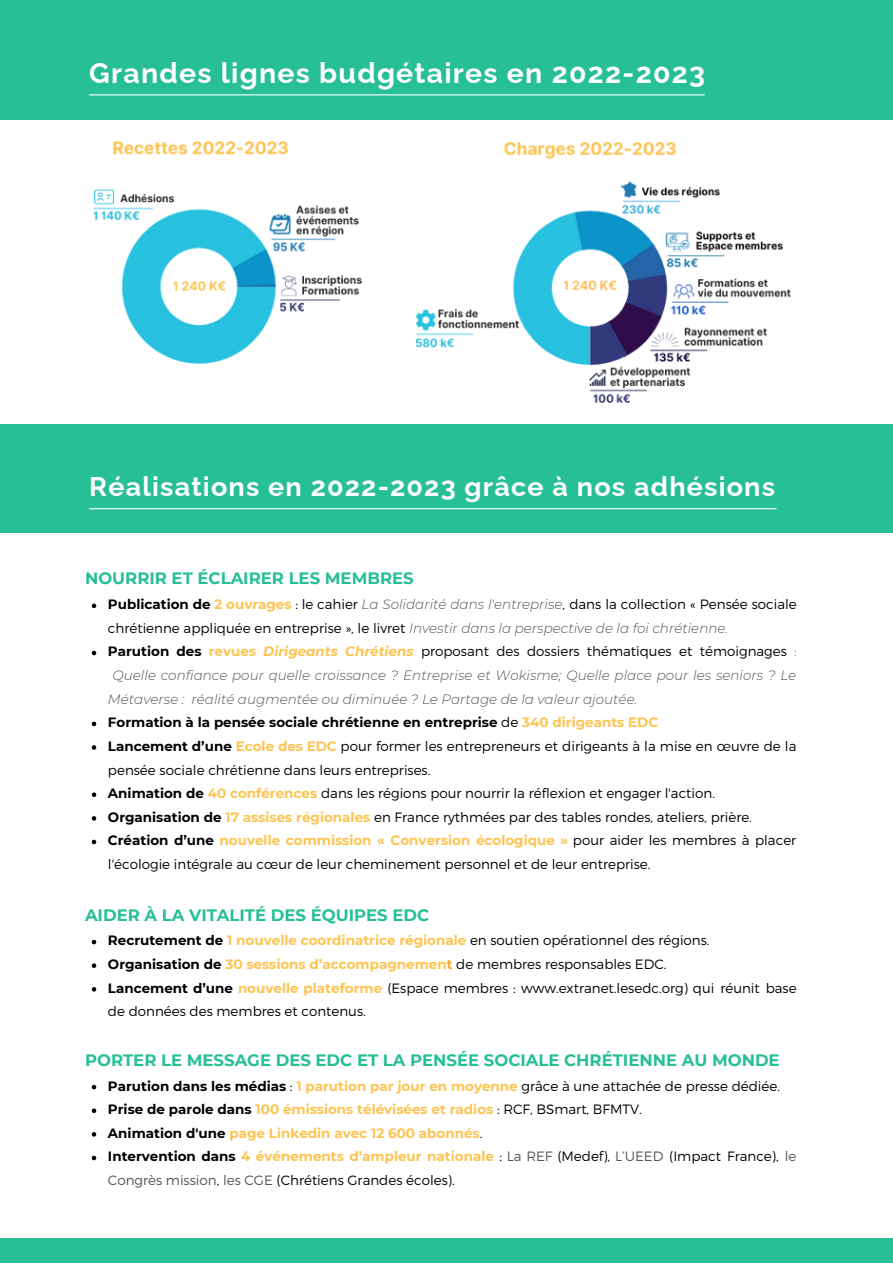
<style>
.page{position:relative;width:893px;height:1264px;background:#fff}
.page>*{position:absolute;margin:0;border:0;box-sizing:border-box;transform-origin:0 0}
.t1{font:700 28.5px "Raleway";letter-spacing:.045em;color:#fff}
.t2{font:700 27px "Raleway";letter-spacing:.045em;color:#fff}
.t3{font:700 16.5px "Montserrat";color:#27bf95}
.t4{font:300 13.5px/23.5px "Montserrat";color:#000}
.t5{font:700 13.5px "Montserrat";color:#fdc451}
.t6{font:italic 300 13.5px "Montserrat";color:#545454}
.t7{font:700 13.5px "Montserrat";color:#000}
.s1{font-weight:700}
.s2{font-weight:700;color:#fdc451}
.s3{font-style:italic;color:#545454}
.s4{font-weight:700;font-style:italic;color:#fdc451}
.s5{color:#9e9993}
.s6{font-weight:300}
.s7{color:#fdc451}
.s8{color:#000}
.s9{color:#f9a823}
.s10{font-weight:300;color:#000}
.s11{color:#545454}
</style>
<div class="page">
<div style="left:0;top:0;width:892px;height:1262px;background:#27bf95"></div>
<div style="left:0;top:120px;width:892px;height:303px;background:#fff"></div>
<div style="left:0;top:533px;width:892px;height:704px;background:#fff"></div>
<hr style="left:89px;top:94px;width:615px;height:1px;background:#fff">
<hr style="left:89px;top:508px;width:687px;height:1px;background:#fff">
<svg style="left:92px;top:603px;width:4px;height:5px"></svg>
<svg style="left:92px;top:650px;width:4px;height:5px"></svg>
<svg style="left:92px;top:721px;width:4px;height:5px"></svg>
<svg style="left:92px;top:745px;width:4px;height:4px"></svg>
<svg style="left:92px;top:792px;width:4px;height:5px"></svg>
<svg style="left:92px;top:816px;width:4px;height:4px"></svg>
<svg style="left:92px;top:839px;width:4px;height:5px"></svg>
<svg style="left:92px;top:939px;width:4px;height:5px"></svg>
<svg style="left:92px;top:963px;width:4px;height:4px"></svg>
<svg style="left:92px;top:987px;width:4px;height:4px"></svg>
<svg style="left:92px;top:1084px;width:4px;height:5px"></svg>
<svg style="left:92px;top:1108px;width:4px;height:4px"></svg>
<svg style="left:92px;top:1132px;width:4px;height:4px"></svg>
<svg style="left:92px;top:1155px;width:4px;height:5px"></svg>
<img style="left:93px;top:141px;width:698px;height:262px">
<p class="t1" style="left:89px;top:56px;width:617px">Grandes lignes budgétaires en 2022-2023</p>
<p class="t2" style="left:89px;top:470px;width:687px">Réalisations en 2022-2023 grâce à nos adhésions</p>
<p class="t3" style="left:85px;top:568px;width:330px">NOURRIR ET ÉCLAIRER LES MEMBRES</p>
<p class="t4" style="left:108px;top:592px;width:690px"><span class="s1">Publication de</span> <span class="s2">2 ouvrages</span> : le cahier <span class="s3">La Solidarité dans l'entreprise</span>, dans la collection « Pensée sociale chrétienne appliquée en entreprise », le livret <span class="s3">Investir dans la perspective de la foi chrétienne.</span></p>
<p class="t4" style="left:108px;top:639px;width:690px"><span class="s1">Parution des</span> <span class="s2">revues</span> <span class="s4">Dirigeants Chrétiens</span> proposant des dossiers thématiques et témoignages <span class="s5">:</span></p>
<p class="t6" style="left:112px;top:667px;width:685px">Quelle confiance pour quelle croissance ? Entreprise et Wokisme; Quelle place pour les seniors ? Le</p>
<p class="t6" style="left:108px;top:690px;width:531px">Métaverse : réalité augmentée ou diminuée ? Le Partage de la valeur ajoutée.</p>
<p class="t7" style="left:108px;top:714px;width:552px">Formation à la pensée sociale chrétienne en entreprise <span class="s6">de</span> <span class="s7">340 dirigeants EDC</span></p>
<p class="t4" style="left:108px;top:733px;width:690px"><span class="s1">Lancement d’une</span> <span class="s2">Ecole des EDC</span> pour former les entrepreneurs et dirigeants à la mise en œuvre de la pensée sociale chrétienne dans leurs entreprises.</p>
<p class="t4" style="left:108px;top:780px;width:608px"><span class="s1">Animation de</span> <span class="s2">40 conférences</span> dans les régions pour nourrir la réflexion et engager l'action.</p>
<p class="t4" style="left:108px;top:804px;width:645px"><span class="s1">Organisation de</span> <span class="s2">17 assises régionales</span> en France rythmées par des tables rondes, ateliers, prière.</p>
<p class="t4" style="left:108px;top:828px;width:689px"><span class="s1">Création d’une</span> <span class="s2">nouvelle commission « Conversion écologique »</span> pour aider les membres à placer l'écologie intégrale au cœur de leur cheminement personnel et de leur entreprise.</p>
<p class="t3" style="left:85px;top:904px;width:345px">AIDER À LA VITALITÉ DES ÉQUIPES EDC</p>
<p class="t4" style="left:108px;top:928px;width:603px"><span class="s1">Recrutement de</span> <span class="s2">1 nouvelle coordinatrice régionale</span> en soutien opérationnel des régions.</p>
<p class="t5" style="left:108px;top:956px;width:560px"><span class="s8">Organisation de</span> 30 sessions d’accompagnemen<span class="s9">t</span> <span class="s10">de membres responsables EDC.</span></p>
<p class="t4" style="left:108px;top:975px;width:690px"><span class="s1">Lancement d’une</span> <span class="s2">nouvelle plateforme</span> (Espace membres : www.extranet.lesedc.org) qui réunit base de données des membres et contenus.</p>
<p class="t3" style="left:85px;top:1049px;width:696px">PORTER LE MESSAGE DES EDC ET LA PENSÉE SOCIALE CHRÉTIENNE AU MONDE</p>
<p class="t4" style="left:108px;top:1073px;width:673px"><span class="s1">Parution dans les médias</span> : <span class="s2">1 parution par jour en moyenne</span> grâce à une attachée de presse dédiée.</p>
<p class="t5" style="left:108px;top:1101px;width:535px"><span class="s8">Prise de parole dans</span> 100 émissions télévisées et radios <span class="s10">: RCF, BSmart, BFMTV.</span></p>
<p class="t5" style="left:108px;top:1124px;width:376px"><span class="s8">Animation d'une</span> page Linkedin avec 12 600 abonnés<span class="s10">.</span></p>
<p class="t4" style="left:108px;top:1144px;width:690px"><span class="s1">Intervention dans</span> <span class="s2">4 événements d’ampleur nationale</span> : <span class="s11">La REF</span> (Medef), <span class="s11">L’UEED</span> (Impact France), <span class="s11">le<br>Congrès mission</span>, <span class="s11">les CGE</span> (Chrétiens Grandes écoles).</p>
</div>
